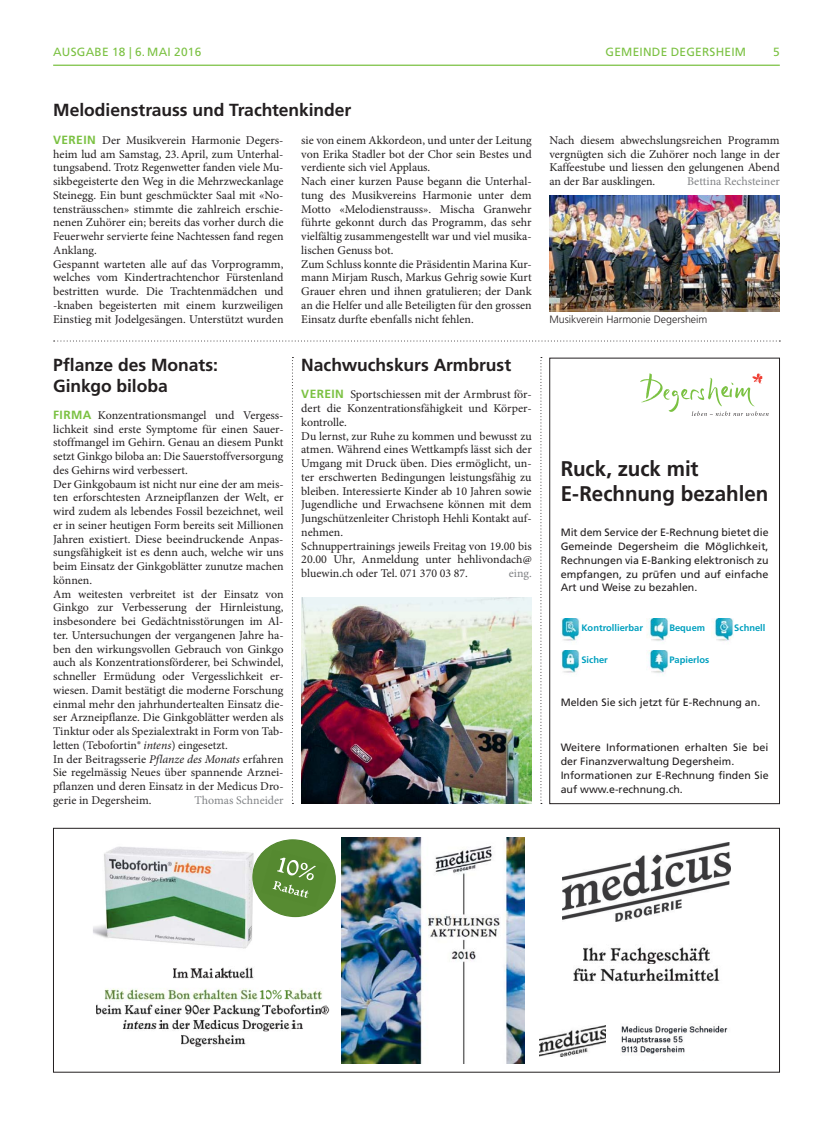
<style>
.page{position:relative;width:833px;height:1134px;background:#fff}
.page>*{position:absolute;margin:0;border:0;box-sizing:border-box;transform-origin:0 0}
.t1{font:700 21.25px/25px "Frutiger LT Std";letter-spacing:-.005em;color:#231f20}
.t2{font:700 17.5px/21.2px "Frutiger LT Std";color:#231f20}
.t3{font:11.88px/13.8px "Minion Pro";color:#231f20}
.t4{font:11.88px "Minion Pro";color:#808285}
.t5{font:11.88px "Frutiger LT Std";letter-spacing:.02em;color:#7bc142}
.t6{font:10.62px/13.8px "Frutiger LT Std";color:#231f20;text-align:justify}
.t7{font:300 10.62px "Frutiger LT Std";color:#231f20}
.t8{font:700 9.38px "Frutiger LT Std";color:#00a0bf}
.s1{font-family:"Frutiger LT Std";font-weight:700;color:#7bc142}
.s2{font-style:italic}
</style>
<div class="page">
<svg style="left:292px;top:357px;width:1px;height:447px"></svg>
<svg style="left:540px;top:357px;width:2px;height:447px"></svg>
<svg style="left:54px;top:340px;width:726px;height:1px"></svg>
<img style="left:549px;top:196px;width:231px;height:115px">
<img style="left:560px;top:618px;width:20px;height:23px">
<img style="left:648px;top:651px;width:21px;height:22px">
<img style="left:649px;top:618px;width:20px;height:23px">
<img style="left:561px;top:651px;width:19px;height:22px">
<img style="left:711px;top:618px;width:23px;height:23px">
<div style="left:549px;top:358px;width:231px;height:446px;border:1px solid #231f20"></div>
<svg style="left:640px;top:373px;width:128px;height:43px"></svg>
<img style="left:301px;top:598px;width:230px;height:206px">
<hr style="left:53px;top:65px;width:727px;height:1px;background:#7bc142">
<img style="left:173px;top:968px;width:18px;height:11px">
<img style="left:197px;top:968px;width:17px;height:11px">
<img style="left:191px;top:968px;width:6px;height:11px">
<img style="left:215px;top:971px;width:4px;height:8px">
<img style="left:227px;top:967px;width:27px;height:12px">
<img style="left:221px;top:967px;width:6px;height:12px">
<img style="left:105px;top:988px;width:153px;height:13px">
<img style="left:265px;top:989px;width:17px;height:11px">
<img style="left:259px;top:990px;width:6px;height:10px">
<img style="left:288px;top:988px;width:35px;height:13px">
<img style="left:284px;top:990px;width:4px;height:10px">
<img style="left:96px;top:1004px;width:165px;height:12px">
<img style="left:268px;top:1004px;width:53px;height:11px">
<svg style="left:262px;top:1004px;width:6px;height:11px"></svg>
<svg style="left:321px;top:1005px;width:9px;height:10px"></svg>
<img style="left:123px;top:1020px;width:36px;height:10px">
<img style="left:161px;top:1019px;width:131px;height:12px">
<svg style="left:159px;top:1020px;width:2px;height:9px"></svg>
<img style="left:297px;top:1023px;width:6px;height:6px">
<svg style="left:292px;top:1020px;width:5px;height:9px"></svg>
<img style="left:181px;top:1034px;width:65px;height:12px">
<img style="left:93px;top:846px;width:160px;height:103px">
<img style="left:583px;top:947px;width:127px;height:17px">
<img style="left:573px;top:968px;width:147px;height:14px">
<img style="left:562px;top:842px;width:168px;height:79px">
<img style="left:621px;top:1025px;width:107px;height:29px">
<img style="left:342px;top:838px;width:182px;height:225px">
<img style="left:539px;top:1025px;width:67px;height:32px">
<svg style="left:248px;top:839px;width:88px;height:82px"></svg>
<div style="left:53px;top:828px;width:727px;height:244px;border:1px solid #231f20"></div>
<p class="t5" style="left:53px;top:46px;width:150px">AUSGABE 18 | 6. MAI 2016</p>
<p class="t5" style="left:605px;top:46px;width:142px">GEMEINDE DEGERSHEIM</p>
<p class="t5" style="left:773px;top:46px;width:8px">5</p>
<h2 class="t2" style="left:53px;top:101px;width:300px">Melodienstrauss und Trachtenkinder</h2>
<p class="t3" style="left:53px;top:134px;width:232px"><span class="s1">VEREIN</span> Der Musikverein Harmonie Degers&shy;heim lud am Samstag, 23. April, zum Unterhal&shy;tungsabend. Trotz Regenwetter fanden viele Mu&shy;sikbegeisterte den Weg in die Mehrzweckanlage Steinegg. Ein bunt geschmückter Saal mit «No&shy;tensträusschen» stimmte die zahlreich erschie&shy;nenen Zuhörer ein; bereits das vorher durch die Feuerwehr servierte feine Nachtessen fand regen Anklang.<br>Gespannt warteten alle auf das Vorprogramm, welches vom Kindertrachtenchor Fürstenland bestritten wurde. Die Trachtenmädchen und -knaben begeisterten mit einem kurzweiligen Einstieg mit Jodelgesängen. Unterstützt wurden</p>
<p class="t3" style="left:301px;top:134px;width:232px">sie von einem Akkordeon, und unter der Leitung von Erika Stadler bot der Chor sein Bestes und verdiente sich viel Applaus.<br>Nach einer kurzen Pause begann die Unterhal&shy;tung des Musikvereins Harmonie unter dem Motto «Melodienstrauss». Mischa Granwehr führte gekonnt durch das Programm, das sehr vielfältig zusammengestellt war und viel musika&shy;lischen Genuss bot.<br>Zum Schluss konnte die Präsidentin Marina Kur&shy;mann Mirjam Rusch, Markus Gehrig sowie Kurt Grauer ehren und ihnen gratulieren; der Dank an die Helfer und alle Beteiligten für den grossen Einsatz durfte ebenfalls nicht fehlen.</p>
<p class="t3" style="left:549px;top:134px;width:232px;text-align:justify">Nach diesem abwechslungsreichen Programm vergnügten sich die Zuhörer noch lange in der Kaffeestube und liessen den gelungenen Abend an der Bar ausklingen.</p>
<p class="t4" style="left:687px;top:177px;width:94px">Bettina Rechsteiner</p>
<p class="t7" style="left:549px;top:314px;width:160px">Musikverein Harmonie Degersheim</p>
<h2 class="t2" style="left:53px;top:355px;width:166px">Pflanze des Monats:<br>Ginkgo biloba</h2>
<p class="t3" style="left:53px;top:409px;width:232px"><span class="s1">FIRMA</span> Konzentrationsmangel und Vergess&shy;lichkeit sind erste Symptome für einen Sauer&shy;stoffmangel im Gehirn. Genau an diesem Punkt setzt Ginkgo biloba an: Die Sauerstoffversorgung des Gehirns wird verbessert.<br>Der Ginkgobaum ist nicht nur eine der am meis&shy;ten erforschtesten Arzneipflanzen der Welt, er wird zudem als lebendes Fossil bezeichnet, weil er in seiner heutigen Form bereits seit Millionen Jahren existiert. Diese beeindruckende Anpas&shy;sungsfähigkeit ist es denn auch, welche wir uns beim Einsatz der Ginkgoblätter zunutze machen können.<br>Am weitesten verbreitet ist der Einsatz von Ginkgo zur Verbesserung der Hirnleistung, insbesondere bei Gedächtnisstörungen im Al&shy;ter. Untersuchungen der vergangenen Jahre ha&shy;ben den wirkungsvollen Gebrauch von Ginkgo auch als Konzentrationsförderer, bei Schwindel, schneller Ermüdung oder Vergesslichkeit er&shy;wiesen. Damit bestätigt die moderne Forschung einmal mehr den jahrhundertealten Einsatz die&shy;ser Arzneipflanze. Die Ginkgoblätter werden als Tinktur oder als Spezialextrakt in Form von Tab&shy;letten (Tebofortin® <span class="s2">intens</span>) eingesetzt.<br>In der Beitragsserie <span class="s2">Pflanze des Monats</span> erfahren Sie regelmässig Neues über spannende Arznei&shy;pflanzen und deren Einsatz in der Medicus Dro&shy;gerie in Degersheim.</p>
<p class="t4" style="left:195px;top:795px;width:90px">Thomas Schneider</p>
<h2 class="t2" style="left:301px;top:355px;width:211px">Nachwuchskurs Armbrust</h2>
<p class="t3" style="left:301px;top:389px;width:232px"><span class="s1">VEREIN</span> Sportschiessen mit der Armbrust för&shy;dert die Konzentrationsfähigkeit und Körper&shy;kontrolle.<br>Du lernst, zur Ruhe zu kommen und bewusst zu atmen. Während eines Wettkampfs lässt sich der Umgang mit Druck üben. Dies ermöglicht, un&shy;ter erschwerten Bedingungen leistungsfähig zu bleiben. Interessierte Kinder ab 10 Jahren sowie Jugendliche und Erwachsene können mit dem Jungschützenleiter Christoph Hehli Kontakt auf&shy;nehmen.<br>Schnuppertrainings jeweils Freitag von 19.00 bis 20.00 Uhr, Anmeldung unter hehlivondach@ bluewin.ch oder Tel. 071 370 03 87.</p>
<p class="t4" style="left:509px;top:569px;width:24px">eing.</p>
<h1 class="t1" style="left:560px;top:458px;width:209px">Ruck, zuck mit<br>E-Rechnung bezahlen</h1>
<p class="t6" style="left:560px;top:526px;width:209px">Mit dem Service der E-Rechnung bietet die Gemeinde Degersheim die Möglichkeit, Rechnungen via E-Banking elektronisch zu empfangen, zu prüfen und auf einfache Art und Weise zu bezahlen.</p>
<p class="t8" style="left:581px;top:623px;width:63px">Kontrollierbar</p>
<p class="t8" style="left:669px;top:623px;width:37px">Bequem</p>
<p class="t8" style="left:734px;top:623px;width:33px">Schnell</p>
<p class="t8" style="left:581px;top:655px;width:28px">Sicher</p>
<p class="t8" style="left:669px;top:655px;width:41px">Papierlos</p>
<p class="t6" style="left:560px;top:696px;width:201px">Melden Sie sich jetzt für E-Rechnung an.</p>
<p class="t6" style="left:560px;top:741px;width:209px;text-align:left">Weitere Informationen erhalten Sie bei der Finanzverwaltung Degersheim.<br>Informationen zur E-Rechnung finden Sie auf www.e-rechnung.ch.</p>
</div>
